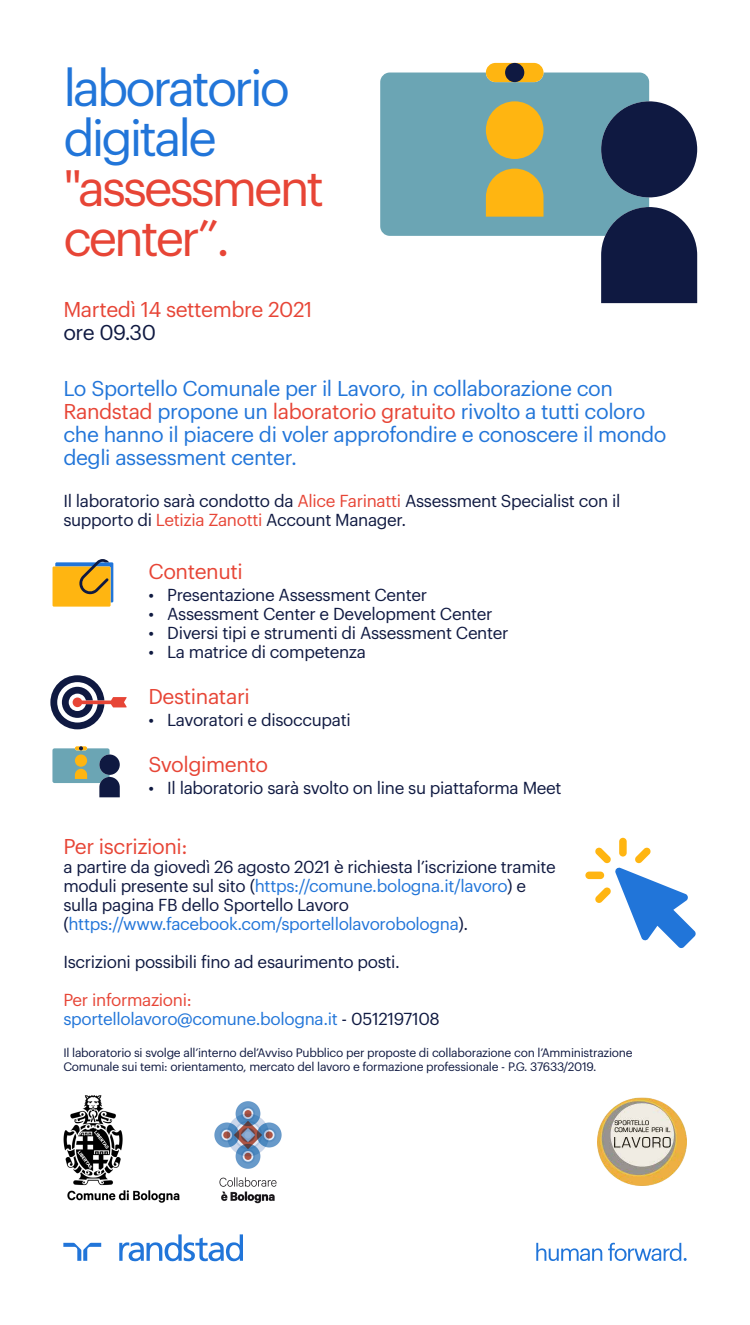
<style>
.page{position:relative;width:750px;height:1325px;background:#fff}
.page>*{position:absolute;margin:0;border:0;box-sizing:border-box;transform-origin:0 0}
.t1{font:50px/50px "Graphik LCG";letter-spacing:-.06em;color:#2175d9}
.t2{font:50px/50px "Graphik LCG";letter-spacing:-.06em;color:#e74536}
.t3{font:21px/23px "Graphik LCG";letter-spacing:-.02em;color:#2175d9}
.t4{font:21px "Graphik LCG";letter-spacing:-.02em;color:#e74536}
.t5{font:21px "Graphik LCG";letter-spacing:-.025em;color:#0f1941}
.t6{font:17px/19px "Graphik LCG";letter-spacing:-.02em;color:#0f1941}
.t7{font:17px/19px "Graphik LCG";letter-spacing:-.02em;color:#2175d9}
.t8{font:12px/14px "Graphik LCG";letter-spacing:-.02em;color:#0f1941}
.s1{color:#e74536}
.s2{color:#2175d9}
.s3{color:#0f1941}
</style>
<div class="page">
<svg style="left:536px;top:1242px;width:66px;height:19px"></svg>
<svg style="left:608px;top:1242px;width:79px;height:19px"></svg>
<svg style="left:63px;top:1242px;width:38px;height:18px"></svg>
<svg style="left:119px;top:1234px;width:124px;height:27px"></svg>
<img style="left:214px;top:1101px;width:68px;height:103px">
<img style="left:63px;top:1095px;width:117px;height:108px">
<img style="left:597px;top:1097px;width:90px;height:89px">
<div style="left:53px;top:566px;width:58px;height:40px;background:#ffb511"></div>
<svg style="left:55px;top:559px;width:58px;height:43px"></svg>
<svg style="left:50px;top:675px;width:77px;height:54px"></svg>
<svg style="left:52px;top:746px;width:68px;height:51px"></svg>
<svg style="left:595px;top:847px;width:101px;height:101px"></svg>
<div style="left:585px;top:871px;width:19px;height:8px;background:#ffb511;border-radius:4px"></div>
<div style="left:619px;top:837px;width:8px;height:19px;background:#ffb511;border-radius:4px"></div>
<div style="left:380px;top:72px;width:269px;height:164px;background:#6ba5b4"></div>
<div style="left:601px;top:101px;width:96px;height:96px;background:#0f1941;border-radius:50%"></div>
<svg style="left:601px;top:207px;width:96px;height:96px"></svg>
<div style="left:486px;top:63px;width:58px;height:19px;background:#ffb511;border-radius:10px"></div>
<div style="left:505px;top:63px;width:19px;height:19px;background:#0f1941;border-radius:50%"></div>
<div style="left:486px;top:101px;width:58px;height:58px;background:#ffb511;border-radius:50%"></div>
<svg style="left:486px;top:169px;width:58px;height:48px"></svg>
<h1 class="t1" style="left:63px;top:59px;width:228px">laboratorio digitale</h1>
<h1 class="t2" style="left:63px;top:159px;width:262px">"assessment center”.</h1>
<p class="t4" style="left:63px;top:294px;width:251px">Martedì 14 settembre 2021</p>
<p class="t5" style="left:63px;top:317px;width:94px">ore 09.30</p>
<p class="t3" style="left:63px;top:375px;width:605px">Lo Sportello Comunale per il Lavoro, in collaborazione con <span class="s1">Randstad</span> propone un <span class="s1">laboratorio gratuito</span> rivolto a tutti coloro che hanno il piacere di voler approfondire e conoscere il mondo degli assessment center.</p>
<p class="t6" style="left:63px;top:490px;width:559px">Il laboratorio sarà condotto da <span class="s1">Alice Farinatti</span> Assessment Specialist con il supporto di <span class="s1">Letizia Zanotti</span> Account Manager.</p>
<p class="t4" style="left:148px;top:555px;width:96px">Contenuti</p>
<p class="t6" style="left:148px;top:583px;width:280px">• Presentazione Assessment Center</p>
<p class="t6" style="left:148px;top:602px;width:346px">• Assessment Center e Development Center</p>
<p class="t6" style="left:148px;top:621px;width:362px">• Diversi tipi e strumenti di Assessment Center</p>
<p class="t6" style="left:148px;top:640px;width:219px">• La matrice di competenza</p>
<p class="t4" style="left:148px;top:680px;width:103px">Destinatari</p>
<p class="t6" style="left:148px;top:708px;width:204px">• Lavoratori e disoccupati</p>
<p class="t4" style="left:148px;top:748px;width:121px">Svolgimento</p>
<p class="t6" style="left:148px;top:776px;width:415px">• Il laboratorio sarà svolto on line su piattaforma Meet</p>
<p class="t4" style="left:63px;top:831px;width:126px">Per iscrizioni:</p>
<p class="t6" style="left:63px;top:856px;width:494px">a partire da giovedì 26 agosto 2021 è richiesta l’iscrizione tramite moduli presente sul sito (<span class="s2">https://comune.bologna.it/lavoro</span>) e sulla pagina FB dello Sportello Lavoro (<span class="s2">https://www.facebook.com/sportellolavorobologna</span>).</p>
<p class="t6" style="left:63px;top:951px;width:338px">Iscrizioni possibili fino ad esaurimento posti.</p>
<p class="t7" style="left:63px;top:989px;width:378px"><span class="s1">Per informazioni: </span>sportellolavoro@comune.bologna.it <span class="s3">- 0512197108</span></p>
<p class="t8" style="left:63px;top:1044px;width:571px">Il laboratorio si svolge all’interno del’Avviso Pubblico per proposte di collaborazione con l’Amministrazione<br>Comunale sui temi: orientamento, mercato del lavoro e formazione professionale - P.G. 37633/2019.</p>
</div>
